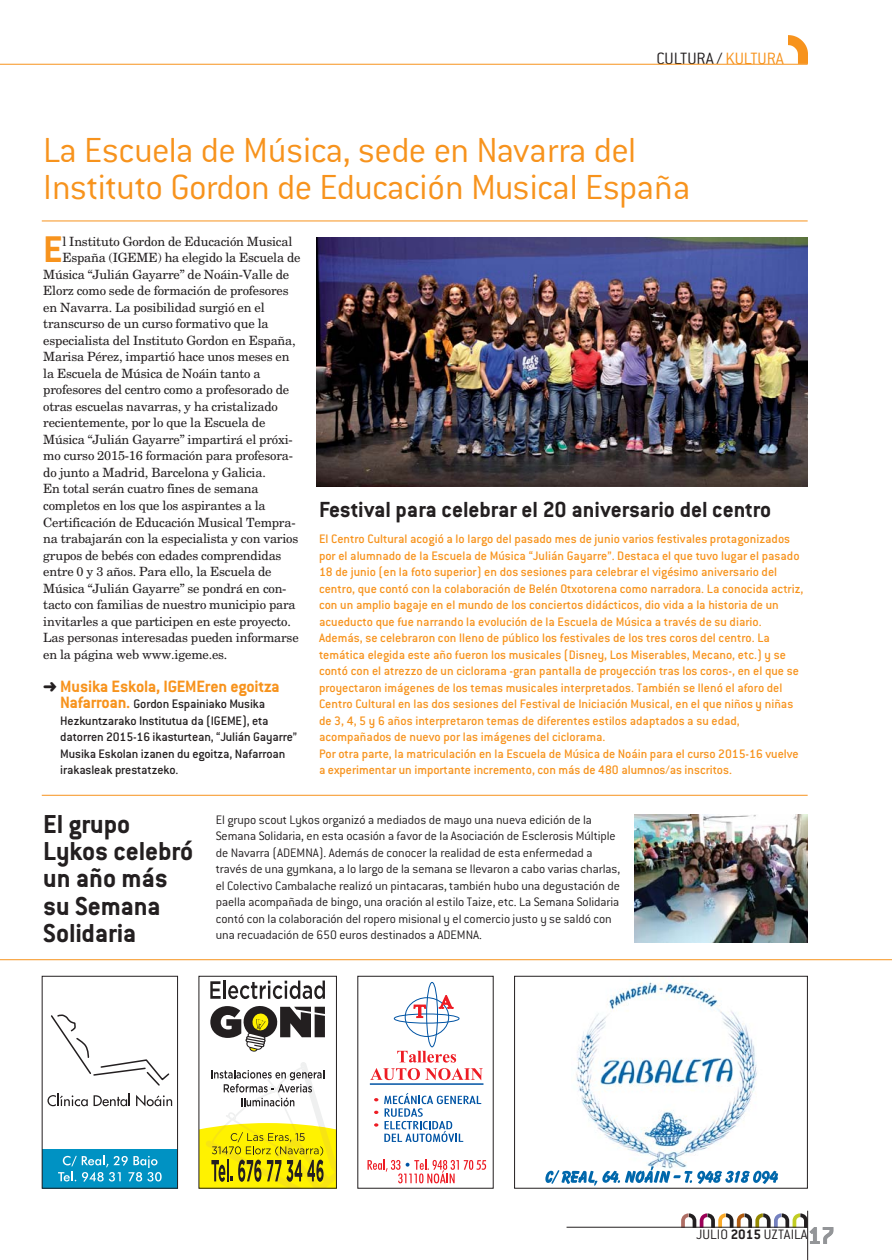
<style>
.page{position:relative;width:892px;height:1260px;background:#fff}
.page>*{position:absolute;margin:0;border:0;box-sizing:border-box;transform-origin:0 0}
.t1{font:700 40.8px "Conduit ITC";color:#f7931d}
.t2{font:300 38.25px/36.8px "Conduit ITC";letter-spacing:-.015em;color:#f7931d}
.t3{font:700 28.5px/27.3px "Conduit ITC";letter-spacing:-.005em;color:#231f20}
.t4{font:700 24px "Conduit ITC";color:#231f20}
.t5{font:700 18px "Conduit ITC";letter-spacing:-.01em;color:#f7931d}
.t6{font:300 18px "Conduit ITC";color:#231f20}
.t7{font:300 15px "Conduit ITC";color:#231f20}
.t8{font:500 13.5px/16.5px "Conduit ITC";color:#f7931d}
.t9{font:300 13.5px/16.5px "Conduit ITC";letter-spacing:-.005em;color:#231f20}
.t10{font:500 13.5px/16.5px "Conduit ITC";letter-spacing:-.01em;color:#231f20}
.t11{font:12.75px "New Century Schlbk";letter-spacing:-.015em;color:#231f20}
.s1{color:#f7931d}
.s2{color:#231f20}
.s3{font-weight:700;font-size:18px;color:#f7931d}
.s4{font-weight:700}
.s5{font-weight:700;font-size:26.85px;color:#939598}
</style>
<div class="page">
<hr style="left:807px;top:1210px;width:1px;height:49px;background:#231f20">
<svg style="left:681px;top:1213px;width:126px;height:13px"></svg>
<hr style="left:566px;top:1226px;width:241px;height:1px;background:#231f20">
<img style="left:788px;top:36px;width:19px;height:28px">
<hr style="left:42px;top:794px;width:765px;height:1px;background:#f7931d">
<svg style="left:374px;top:1123px;width:4px;height:3px"></svg>
<svg style="left:374px;top:1098px;width:4px;height:3px"></svg>
<svg style="left:384px;top:1093px;width:97px;height:48px"></svg>
<svg style="left:367px;top:1159px;width:119px;height:24px"></svg>
<div style="left:404px;top:997px;width:45px;height:39px;border:1px solid #0054a4;border-radius:50%"></div>
<div style="left:394px;top:1013px;width:65px;height:10px;border:1px solid #0054a4;border-radius:50%"></div>
<div style="left:426px;top:981px;width:12px;height:66px;border:1px solid #0054a4;border-radius:50%"></div>
<svg style="left:412px;top:1003px;width:15px;height:15px"></svg>
<svg style="left:438px;top:995px;width:16px;height:14px"></svg>
<svg style="left:371px;top:1050px;width:111px;height:29px"></svg>
<hr style="left:370px;top:1083px;width:113px;height:1px;background:#0054a4">
<img style="left:576px;top:977px;width:181px;height:189px">
<svg style="left:545px;top:1166px;width:233px;height:19px"></svg>
<div style="left:514px;top:975px;width:293px;height:213px;border:1px solid #231f20"></div>
<hr style="left:0;top:64px;width:807px;height:1px;background:#f7931d">
<hr style="left:42px;top:220px;width:765px;height:1px;background:#f7931d">
<img style="left:316px;top:237px;width:491px;height:249px">
<svg style="left:51px;top:1014px;width:119px;height:72px"></svg>
<div style="left:43px;top:1148px;width:134px;height:40px;background:#0092c3"></div>
<svg style="left:58px;top:1155px;width:104px;height:26px"></svg>
<svg style="left:47px;top:1093px;width:83px;height:13px"></svg>
<svg style="left:136px;top:1095px;width:36px;height:11px"></svg>
<div style="left:42px;top:975px;width:136px;height:213px;border:1px solid #231f20"></div>
<svg style="left:210px;top:981px;width:10px;height:17px"></svg>
<hr style="left:223px;top:980px;width:3px;height:18px;background:#231f20">
<svg style="left:228px;top:980px;width:97px;height:18px"></svg>
<svg style="left:200px;top:1062px;width:135px;height:124px"></svg>
<svg style="left:210px;top:1006px;width:115px;height:45px"></svg>
<div style="left:198px;top:975px;width:139px;height:213px;border:1px solid #231f20"></div>
<img style="left:634px;top:814px;width:173px;height:128px">
<hr style="left:0;top:959px;width:891px;height:1px;background:#f7931d">
<h3 class="t6" style="left:656px;top:53px;width:129px">CULTURA / <span class="s1">KULTURA</span></h3>
<h2 class="t2" style="left:43px;top:136px;width:648px">La Escuela de Música, sede en Navarra del<br>Instituto Gordon de Educación Musical España</h2>
<h1 class="t1" style="left:43px;top:237px;width:21px">E</h1>
<p class="t11" style="left:62px;top:236px;width:231px">l Instituto Gordon de Educación Musical</p>
<p class="t11" style="left:62px;top:253px;width:240px">España (IGEME) ha elegido la Escuela de</p>
<p class="t11" style="left:43px;top:269px;width:247px">Música “Julián Gayarre” de Noáin-Valle de</p>
<p class="t11" style="left:43px;top:286px;width:247px">Elorz como sede de formación de profesores</p>
<p class="t11" style="left:43px;top:302px;width:223px">en Navarra. La posibilidad surgió en el</p>
<p class="t11" style="left:43px;top:319px;width:227px">transcurso de un curso formativo que la</p>
<p class="t11" style="left:43px;top:335px;width:254px">especialista del Instituto Gordon en España,</p>
<p class="t11" style="left:43px;top:352px;width:248px">Marisa Pérez, impartió hace unos meses en</p>
<p class="t11" style="left:43px;top:368px;width:219px">la Escuela de Música de Noáin tanto a</p>
<p class="t11" style="left:43px;top:385px;width:247px">profesores del centro como a profesorado de</p>
<p class="t11" style="left:43px;top:401px;width:236px">otras escuelas navarras, y ha cristalizado</p>
<p class="t11" style="left:43px;top:418px;width:223px">recientemente, por lo que la Escuela de</p>
<p class="t11" style="left:43px;top:434px;width:251px">Música “Julián Gayarre” impartirá el próxi-</p>
<p class="t11" style="left:43px;top:451px;width:251px">mo curso 2015-16 formación para profesora-</p>
<p class="t11" style="left:43px;top:467px;width:224px">do junto a Madrid, Barcelona y Galicia.</p>
<p class="t11" style="left:43px;top:484px;width:217px">En total serán cuatro fines de semana</p>
<p class="t11" style="left:43px;top:500px;width:224px">completos en los que los aspirantes a la</p>
<p class="t11" style="left:43px;top:517px;width:254px">Certificación de Educación Musical Tempra-</p>
<p class="t11" style="left:43px;top:533px;width:256px">na trabajarán con la especialista y con varios</p>
<p class="t11" style="left:43px;top:550px;width:240px">grupos de bebés con edades comprendidas</p>
<p class="t11" style="left:43px;top:566px;width:230px">entre 0 y 3 años. Para ello, la Escuela de</p>
<p class="t11" style="left:43px;top:583px;width:245px">Música “Julián Gayarre” se pondrá en con-</p>
<p class="t11" style="left:43px;top:599px;width:254px">tacto con familias de nuestro municipio para</p>
<p class="t11" style="left:43px;top:616px;width:249px">invitarles a que participen en este proyecto.</p>
<p class="t11" style="left:43px;top:632px;width:257px">Las personas interesadas pueden informarse</p>
<p class="t11" style="left:43px;top:649px;width:186px">en la página web www.igeme.es.</p>
<h3 class="t5" style="left:43px;top:680px;width:238px"><span class="s2">➜</span> Musika Eskola, IGEMEren egoitza</h3>
<p class="t10" style="left:60px;top:697px;width:238px"><span class="s3">Nafarroan.</span> Gordon Espainiako Musika Hezkuntzarako Institutua da (IGEME), eta datorren 2015-16 ikasturtean, “Julián Gayarre” Musika Eskolan izanen du egoitza, Nafarroan irakasleak prestatzeko.</p>
<h3 class="t4" style="left:319px;top:501px;width:453px">Festival para celebrar el 20 aniversario del centro</h3>
<p class="t8" style="left:319px;top:532px;width:486px">El Centro Cultural acogió a lo largo del pasado mes de junio varios festivales protagonizados por el alumnado de la Escuela de Música “Julián Gayarre”. Destaca el que tuvo lugar el pasado 18 de junio (en la foto superior) en dos sesiones para celebrar el vigésimo aniversario del centro, que contó con la colaboración de Belén Otxotorena como narradora. La conocida actriz, con un amplio bagaje en el mundo de los conciertos didácticos, dio vida a la historia de un acueducto que fue narrando la evolución de la Escuela de Música a través de su diario.<br>Además, se celebraron con lleno de público los festivales de los tres coros del centro. La temática elegida este año fueron los musicales (Disney, Los Miserables, Mecano, etc.) y se contó con el atrezzo de un ciclorama -gran pantalla de proyección tras los coros-, en el que se proyectaron imágenes de los temas musicales interpretados. También se llenó el aforo del Centro Cultural en las dos sesiones del Festival de Iniciación Musical, en el que niños y niñas de 3, 4, 5 y 6 años interpretaron temas de diferentes estilos adaptados a su edad, acompañados de nuevo por las imágenes del ciclorama.<br>Por otra parte, la matriculación en la Escuela de Música de Noáin para el curso 2015-16 vuelve a experimentar un importante incremento, con más de 480 alumnos/as inscritos.</p>
<h3 class="t3" style="left:43px;top:813px;width:151px">El grupo<br>Lykos celebró un año más su Semana<br>Solidaria</h3>
<p class="t9" style="left:216px;top:812px;width:406px">El grupo scout Lykos organizó a mediados de mayo una nueva edición de la Semana Solidaria, en esta ocasión a favor de la Asociación de Esclerosis Múltiple de Navarra (ADEMNA). Además de conocer la realidad de esta enfermedad a través de una gymkana, a lo largo de la semana se llevaron a cabo varias charlas, el Colectivo Cambalache realizó un pintacaras, también hubo una degustación de paella acompañada de bingo, una oración al estilo Taize, etc. La Semana Solidaria contó con la colaboración del ropero misional y el comercio justo y se saldó con una recuadación de 650 euros destinados a ADEMNA.</p>
<p class="t7" style="left:696px;top:1229px;width:140px">JULIO <span class="s4">2015</span> UZTAILA<span class="s5">17</span></p>
</div>
